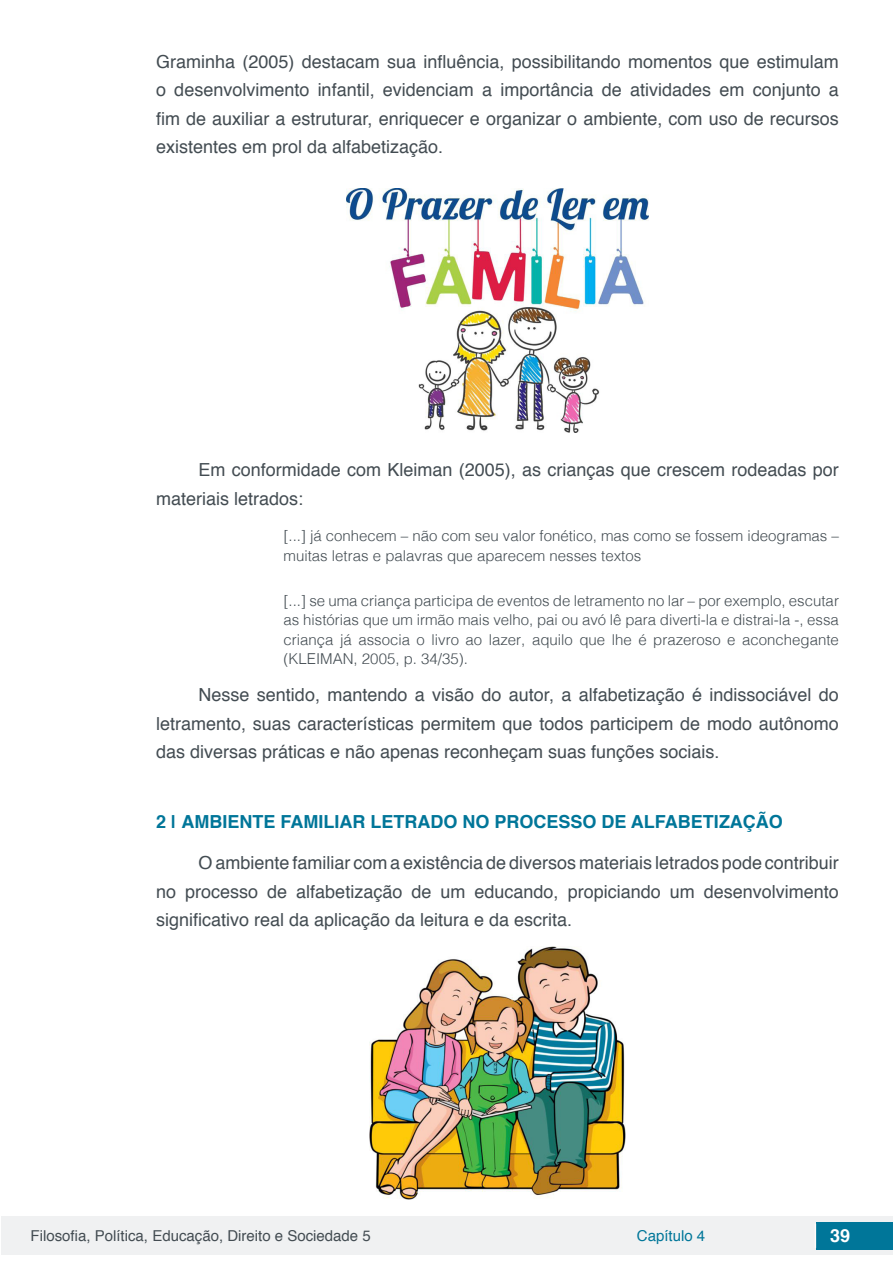
<style>
.page{position:relative;width:893px;height:1263px;background:#fff}
.page>*{position:absolute;margin:0;border:0;box-sizing:border-box;transform-origin:0 0}
.txt{font:18px/28.5px "Helvetica";color:#434c52;text-align:justify}
.t1{font:700 18px "Helvetica";color:#007699}
.t2{font:700 18px "Helvetica";color:#fff}
.citacoes{font:300 15px/19.5px "Helvetica";color:#434c52}
.t3{font:15px "Helvetica";color:#434c52}
.t4{font:15px "Helvetica";color:#007699}
</style>
<div class="page">
<div style="left:1px;top:1216px;width:891px;height:38px;background:#f0f1f2"></div>
<div style="left:816px;top:1222px;width:77px;height:27px;background:#007699"></div>
<svg style="left:815px;top:1224px;width:1px;height:24px"></svg>
<img style="left:346px;top:188px;width:303px;height:245px">
<img style="left:370px;top:946px;width:255px;height:253px">
<p class="txt" style="left:156px;top:47px;width:684px">Graminha (2005) destacam sua influência, possibilitando momentos que estimulam o desenvolvimento infantil, evidenciam a importância de atividades em conjunto a fim de auxiliar a estruturar, enriquecer e organizar o ambiente, com uso de recursos existentes em prol da alfabetização.</p>
<p class="txt" style="left:156px;top:456px;width:684px;text-indent:43px">Em conformidade com Kleiman (2005), as crianças que crescem rodeadas por materiais letrados:</p>
<p class="citacoes" style="left:284px;top:525px;width:557px">[...] já conhecem – não com seu valor fonético, mas como se fossem ideogramas – muitas letras e palavras que aparecem nesses textos</p>
<p class="citacoes" style="left:284px;top:590px;width:557px;text-align:justify">[...] se uma criança participa de eventos de letramento no lar – por exemplo, escutar as histórias que um irmão mais velho, pai ou avó lê para diverti-la e distrai-la -, essa criança já associa o livro ao lazer, aquilo que lhe é prazeroso e aconchegante (KLEIMAN, 2005, p. 34/35).</p>
<p class="txt" style="left:156px;top:681px;width:684px;text-indent:43px">Nesse sentido, mantendo a visão do autor, a alfabetização é indissociável do letramento, suas características permitem que todos participem de modo autônomo das diversas práticas e não apenas reconheçam suas funções sociais.</p>
<p class="t1" style="left:156px;top:807px;width:628px">2 | AMBIENTE FAMILIAR LETRADO NO PROCESSO DE ALFABETIZAÇÃO</p>
<p class="txt" style="left:156px;top:849px;width:684px;text-indent:43px">O ambiente familiar com a existência de diversos materiais letrados pode contribuir no processo de alfabetização de um educando, propiciando um desenvolvimento significativo real da aplicação da leitura e da escrita.</p>
<p class="t3" style="left:31px;top:1224px;width:342px">Filosofia, Política, Educação, Direito e Sociedade 5</p>
<p class="t4" style="left:637px;top:1224px;width:70px">Capítulo 4</p>
<p class="t2" style="left:830px;top:1221px;width:22px">39</p>
</div>
